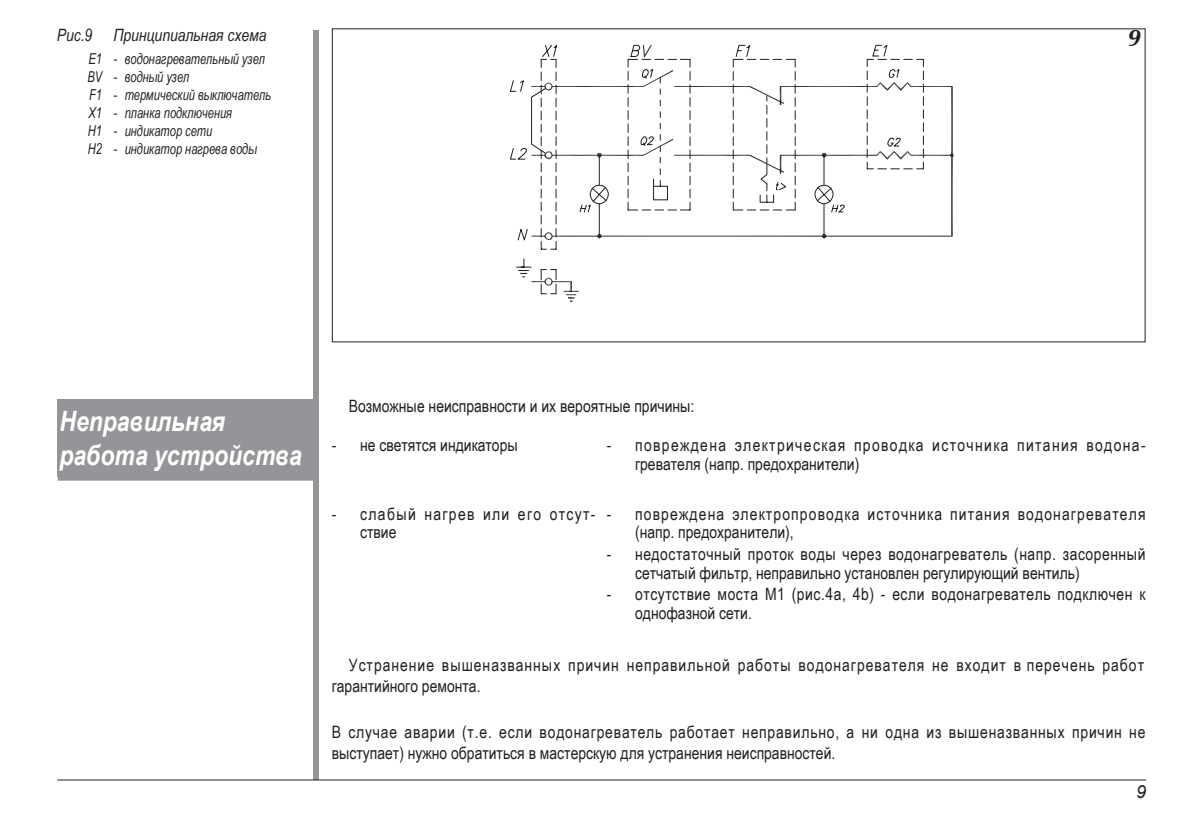
<style>
.page{position:relative;width:1191px;height:840px;background:#fff}
.page>*{position:absolute;margin:0;border:0;box-sizing:border-box;transform-origin:0 0}
.t1{font:italic 700 28px/33.6px "Arial Narrow";color:#fff}
.t2{font:italic 700 24px "Ottawa";color:#231f20}
.t3{font:italic 18px "Arial";color:#231f20}
.t4{font:17px/18.6px "Arial Narrow";letter-spacing:.03em;color:#231f20}
.t5{font:17px/18.6px "Arial Narrow";letter-spacing:.08em;color:#231f20}
.t6{font:17px/20.4px "Arial Narrow";letter-spacing:.06em;color:#231f20}
.t7{font:17px/18.8px "Arial Narrow";letter-spacing:.065em;color:#231f20}
.t8{font:17px "Arial Narrow";color:#231f20}
.t9{font:italic 17px "Arial Narrow";color:#231f20}
.t10{font:italic 15px/18px "Arial Narrow";color:#231f20;scale:.9 1}
</style>
<div class="page">
<div style="left:313px;top:30px;width:6px;height:749px;background:#939598"></div>
<hr style="left:57px;top:779px;width:1089px;height:1px;background:#231f20">
<svg style="left:510px;top:44px;width:443px;height:258px"></svg>
<svg style="left:531px;top:88px;width:293px;height:149px"></svg>
<div style="left:58px;top:400px;width:258px;height:80px;background:#939598"></div>
<div style="left:57px;top:399px;width:259px;height:77px;background:#939598"></div>
<p class="t9" style="left:57px;top:23px;width:211px">Рис.9 Принципиальная схема</p>
<p class="t10" style="left:87px;top:49px;width:206px">E1 - водонагревательный узел<br>BV - водный узел<br>F1 - термический выключатель<br>X1 - планка подключения<br>H1 - индикатор сети<br>H2 - индикатор нагрева воды</p>
<h2 class="t2" style="left:1126px;top:23px;width:15px">9</h2>
<h1 class="t1" style="left:60px;top:403px;width:244px">Неправильная работа устройства</h1>
<p class="t8" style="left:349px;top:393px;width:347px">Возможные неисправности и их вероятные причины:</p>
<p class="t8" style="left:332px;top:432px;width:187px">- не светятся индикаторы</p>
<p class="t5" style="left:635px;top:434px;width:512px;text-indent:-28px">- повреждена электрическая проводка источника питания водона&shy;гревателя (напр. предохранители)</p>
<p class="t5" style="left:360px;top:503px;width:237px;text-indent:-28px">- слабый нагрев или его отсут&shy;ствие</p>
<p class="t7" style="left:635px;top:503px;width:512px;text-indent:-28px">- повреждена электропроводка источника питания водонагревателя (напр. предохранители),</p>
<p class="t4" style="left:635px;top:543px;width:512px;text-indent:-28px">- недостаточный проток воды через водонагреватель (напр. засоренный сетчатый фильтр, неправильно установлен регулирующий вентиль)</p>
<p class="t4" style="left:635px;top:584px;width:512px;text-indent:-28px">- отсутствие моста М1 (рис.4а, 4b) - если водонагреватель подключен к однофазной сети.</p>
<p class="t6" style="left:332px;top:654px;width:813px;text-indent:17px">Устранение вышеназванных причин неправильной работы водонагревателя не входит в перечень работ гарантийного ремонта.</p>
<p class="t4" style="left:332px;top:721px;width:815px;line-height:20.4px">В случае аварии (т.е. если водонагреватель работает неправильно, а ни одна из вышеназванных причин не выступает) нужно обратиться в мастерскую для устранения неисправностей.</p>
<p class="t3" style="left:1136px;top:778px;width:12px">9</p>
</div>
